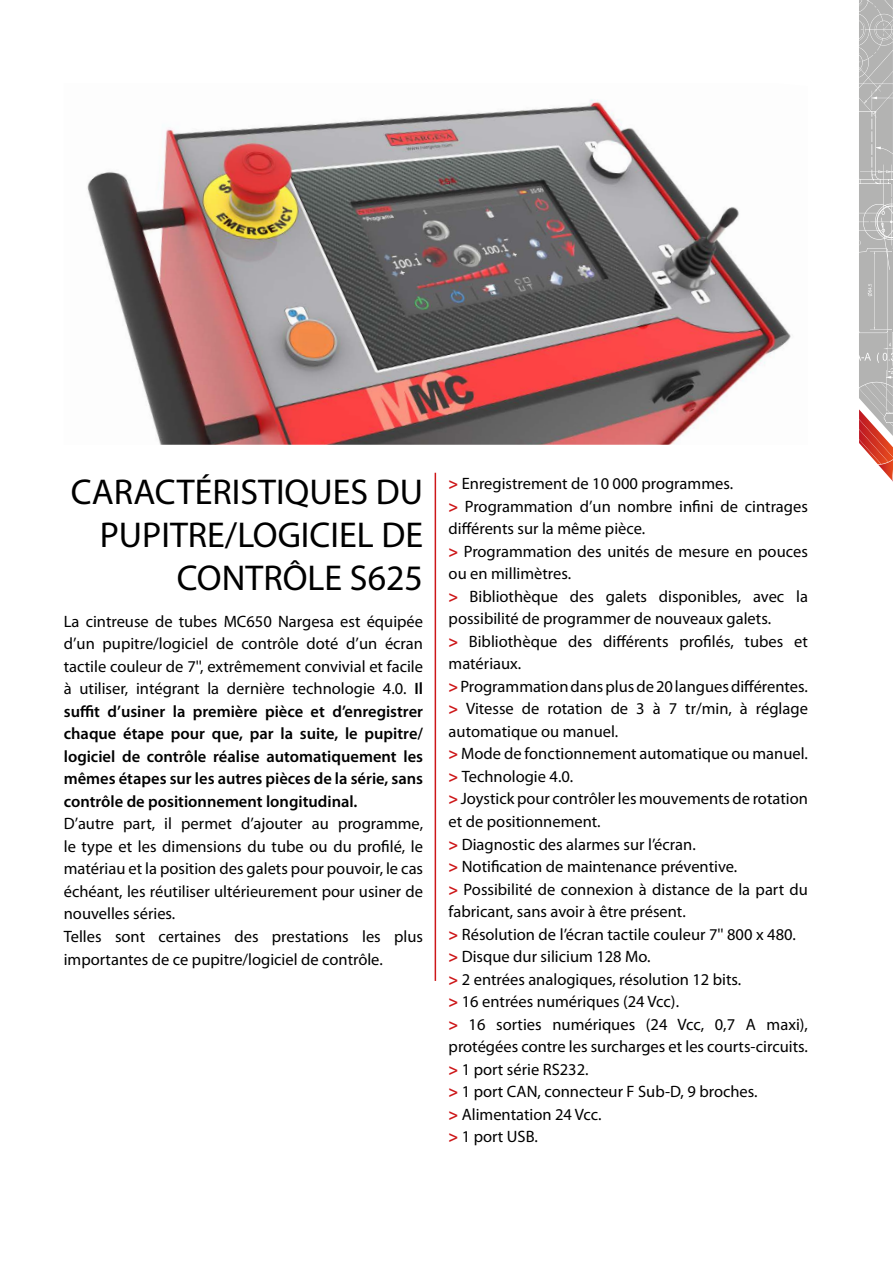
<style>
.page{position:relative;width:893px;height:1263px;background:#fff}
.page>*{position:absolute;margin:0;border:0;box-sizing:border-box;transform-origin:0 0}
.t1{font:36px/43.2px "Myriad Pro";color:#000;text-align:right}
.t2{font:16.5px/22.5px "Myriad Pro";color:#000}
.t3{font:600 16.5px/22.5px "Myriad Pro";color:#000;text-align:justify}
.s1{font-weight:400}
.s2{font-weight:700;color:#cd1719}
</style>
<div class="page">
<svg style="left:859px;top:0;width:34px;height:481px"></svg>
<img style="left:87px;top:99px;width:704px;height:346px">
<hr style="left:435px;top:473px;width:1px;height:508px;background:#cd1719">
<h1 class="t1" style="left:71px;top:470px;width:354px">CARACTÉRISTIQUES DU<br>PUPITRE/LOGICIEL DE<br>CONTRÔLE S625</h1>
<p class="t3" style="left:64px;top:610px;width:361px"><span class="s1">La cintreuse de tubes MC650 Nargesa est équipée d’un pupitre/logiciel de contrôle doté d’un écran tactile couleur de 7'', extrêmement convivial et facile à utiliser, intégrant la dernière technologie 4.0.</span> Il suffit d’usiner la première pièce et d’enregistrer chaque étape pour que, par la suite, le pupitre/ logiciel de contrôle réalise automatiquement les mêmes étapes sur les autres pièces de la série, sans contrôle de positionnement longitudinal.</p>
<p class="t2" style="left:64px;top:812px;width:361px">D’autre part, il permet d’ajouter au programme, le type et les dimensions du tube ou du profilé, le matériau et la position des galets pour pouvoir, le cas échéant, les réutiliser ultérieurement pour usiner de nouvelles séries.<br>Telles sont certaines des prestations les plus importantes de ce pupitre/logiciel de contrôle.</p>
<p class="t2" style="left:449px;top:472px;width:361px"><span class="s2">&gt;</span> Enregistrement de 10 000 programmes.<br><span class="s2">&gt;</span> Programmation d’un nombre infini de cintrages différents sur la même pièce.<br><span class="s2">&gt;</span> Programmation des unités de mesure en pouces ou en millimètres.<br><span class="s2">&gt;</span> Bibliothèque des galets disponibles, avec la possibilité de programmer de nouveaux galets.<br><span class="s2">&gt;</span> Bibliothèque des différents profilés, tubes et matériaux.<br><span class="s2">&gt;</span> Programmation dans plus de 20 langues différentes. <span class="s2">&gt;</span> Vitesse de rotation de 3 à 7 tr/min, à réglage automatique ou manuel.<br><span class="s2">&gt;</span> Mode de fonctionnement automatique ou manuel. <span class="s2">&gt;</span> Technologie 4.0.<br><span class="s2">&gt;</span> Joystick pour contrôler les mouvements de rotation et de positionnement.<br><span class="s2">&gt;</span> Diagnostic des alarmes sur l’écran.<br><span class="s2">&gt;</span> Notification de maintenance préventive.<br><span class="s2">&gt;</span> Possibilité de connexion à distance de la part du fabricant, sans avoir à être présent.<br><span class="s2">&gt;</span> Résolution de l’écran tactile couleur 7'' 800 x 480. <span class="s2">&gt;</span> Disque dur silicium 128 Mo.<br><span class="s2">&gt;</span> 2 entrées analogiques, résolution 12 bits.<br><span class="s2">&gt;</span> 16 entrées numériques (24 Vcc).<br><span class="s2">&gt;</span> 16 sorties numériques (24 Vcc, 0,7 A maxi), protégées contre les surcharges et les courts-circuits. <span class="s2">&gt;</span> 1 port série RS232.<br><span class="s2">&gt;</span> 1 port CAN, connecteur F Sub-D, 9 broches.<br><span class="s2">&gt;</span> Alimentation 24 Vcc.<br><span class="s2">&gt;</span> 1 port USB.</p>
</div>
